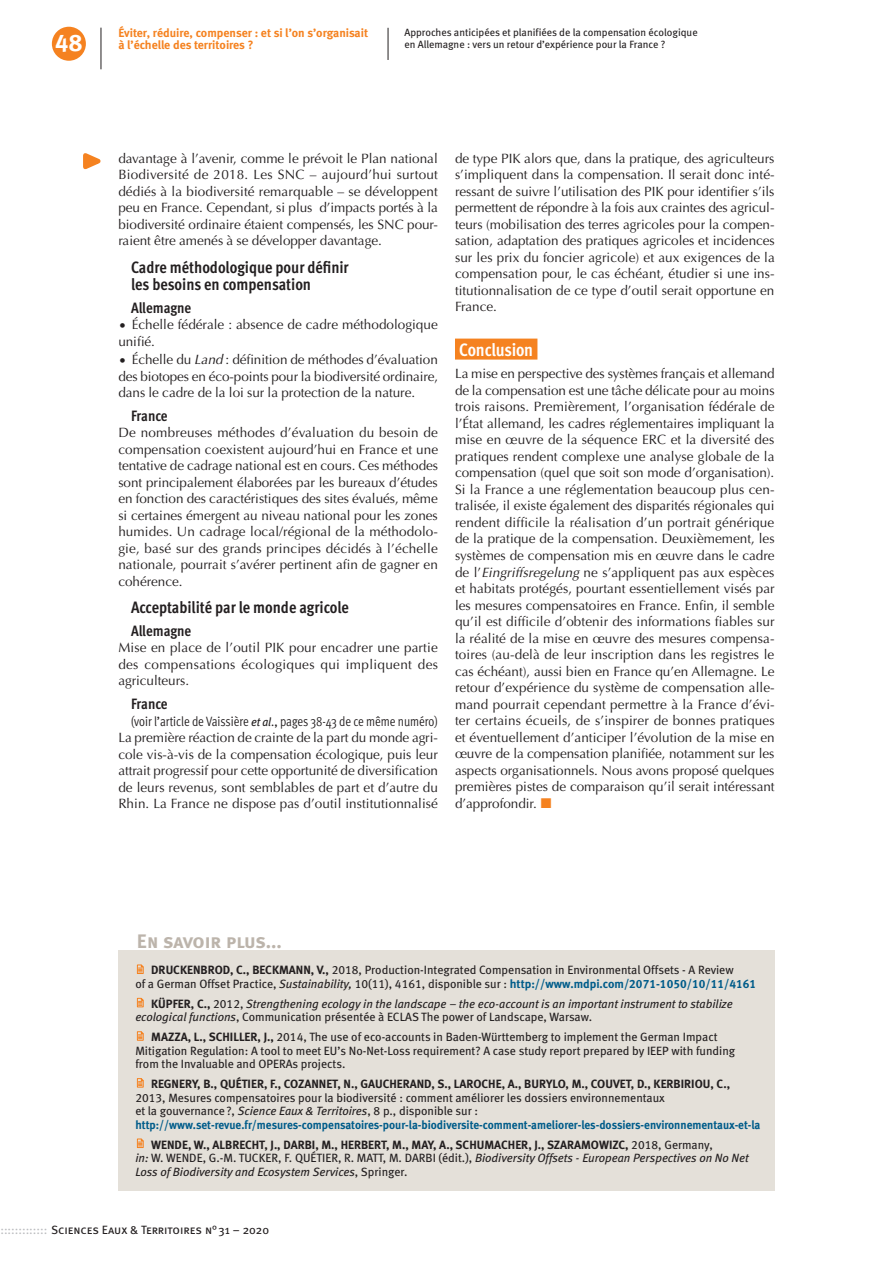
<style>
.page{position:relative;width:893px;height:1263px;background:#fff}
.page>*{position:absolute;margin:0;border:0;box-sizing:border-box;transform-origin:0 0}
.t1{font:24px "Meta Bold Caps Expert";color:#fff}
.t2{font:19.5px "Meta Bold LF Caps";letter-spacing:-.015em;color:#bcb4ab}
.t3{font:700 18px "Meta Cond OT";letter-spacing:-.015em;color:#fff}
.t4{font:700 16.5px/17px "Meta Cond OT";color:#231f20}
.t5{font:700 15px "Meta Cond OT";color:#231f20}
.t6{font:13.5px/16.5px "Optima";color:#231f20;text-align:justify}
.t7{font:13.5px "Meta Cond OT";color:#231f20;scale:.96 1}
.Hors_texte{font:12px/13.5px "Meta Book LF";color:#231f20}
.Hors_texte-2{font:italic 12px/13.5px "Meta Book LF";color:#231f20}
.t8{font:700 12px/12px "Meta";color:#f58220}
.t9{font:12px "Meta Book Caps";letter-spacing:-.005em;color:#231f20}
.roulette_article{font:10.5px/12px "Meta Book LF";color:#231f20}
.s1{font-style:italic}
.s2{font-family:"Meta Book LF";font-style:italic;font-size:12px}
.s3{font-family:"Meta Bold LF"}
.s4{font-family:"Meta Bold LF";color:#005c8a}
.s5{font-family:"Meta Bold LF";font-style:normal}
.s6{font-style:normal}
.s7{color:#bcbdc0}
</style>
<div class="page">
<div style="left:455px;top:339px;width:82px;height:21px;background:#f58220"></div>
<div style="left:118px;top:950px;width:657px;height:241px;background:#e4e0d9"></div>
<svg style="left:137px;top:964px;width:7px;height:10px"></svg>
<svg style="left:137px;top:997px;width:7px;height:10px"></svg>
<svg style="left:137px;top:1031px;width:7px;height:10px"></svg>
<svg style="left:137px;top:1078px;width:7px;height:9px"></svg>
<svg style="left:137px;top:1138px;width:7px;height:10px"></svg>
<hr style="left:388px;top:28px;width:1px;height:32px;background:#231f20">
<svg style="left:83px;top:153px;width:18px;height:17px"></svg>
<div style="left:52px;top:27px;width:34px;height:34px;background:#f58220;border-radius:50%"></div>
<hr style="left:101px;top:28px;width:1px;height:41px;background:#231f20">
<h1 class="t1" style="left:55px;top:28px;width:29px">48</h1>
<p class="t8" style="left:118px;top:26px;width:251px">Éviter, réduire, compenser : et si l’on s’organisait à l’échelle des territoires ?</p>
<p class="roulette_article" style="left:404px;top:26px;width:295px">Approches anticipées et planifiées de la compensation écologique en Allemagne : vers un retour d’expérience pour la France ?</p>
<p class="t6" style="left:118px;top:150px;width:321px">davantage à l’avenir, comme le prévoit le Plan national Biodiversité de 2018. Les SNC – aujourd’hui surtout dédiés à la biodiversité remarquable – se développent peu en France. Cependant, si plus d’impacts portés à la biodiversité ordinaire étaient compensés, les SNC pour&shy;raient être amenés à se développer davantage.</p>
<h2 class="t4" style="left:131px;top:259px;width:219px">Cadre méthodologique pour définir les besoins en compensation</h2>
<h3 class="t5" style="left:131px;top:298px;width:62px">Allemagne</h3>
<p class="t6" style="left:118px;top:316px;width:321px">• Échelle fédérale : absence de cadre méthodologique unifié.</p>
<p class="t6" style="left:118px;top:352px;width:321px">• Échelle du <span class="s1">Land</span> : définition de méthodes d’évaluation des biotopes en éco-points pour la biodiversité ordinaire, dans le cadre de la loi sur la protection de la nature.</p>
<h3 class="t5" style="left:131px;top:406px;width:38px">France</h3>
<p class="t6" style="left:118px;top:424px;width:321px">De nombreuses méthodes d’évaluation du besoin de compensation coexistent aujourd’hui en France et une tentative de cadrage national est en cours. Ces méthodes sont principalement élaborées par les bureaux d’études en fonction des caractéristiques des sites évalués, même si certaines émergent au niveau national pour les zones humides. Un cadrage local/régional de la méthodolo&shy;gie, basé sur des grands principes décidés à l’échelle nationale, pourrait s’avérer pertinent afin de gagner en cohérence.</p>
<h2 class="t4" style="left:131px;top:599px;width:219px">Acceptabilité par le monde agricole</h2>
<h3 class="t5" style="left:131px;top:621px;width:62px">Allemagne</h3>
<p class="t6" style="left:118px;top:640px;width:321px">Mise en place de l’outil PIK pour encadrer une partie des compensations écologiques qui impliquent des agriculteurs.</p>
<h3 class="t5" style="left:131px;top:694px;width:38px">France</h3>
<h3 class="t7" style="left:131px;top:712px;width:321px">(voir l’article de Vaissière <span class="s2">et al</span>., pages 38-43 de ce même numéro)</h3>
<p class="t6" style="left:118px;top:730px;width:321px">La première réaction de crainte de la part du monde agri&shy;cole vis-à-vis de la compensation écologique, puis leur attrait progressif pour cette opportunité de diversification de leurs revenus, sont semblables de part et d’autre du Rhin. La France ne dispose pas d’outil institutionnalisé</p>
<p class="t6" style="left:455px;top:150px;width:321px">de type PIK alors que, dans la pratique, des agriculteurs s’impliquent dans la compensation. Il serait donc inté&shy;ressant de suivre l’utilisation des PIK pour identifier s’ils permettent de répondre à la fois aux craintes des agricul&shy;teurs (mobilisation des terres agricoles pour la compen&shy;sation, adaptation des pratiques agricoles et incidences sur les prix du foncier agricole) et aux exigences de la compensation pour, le cas échéant, étudier si une ins&shy;titutionnalisation de ce type d’outil serait opportune en France.</p>
<h1 class="t3" style="left:459px;top:338px;width:75px">Conclusion</h1>
<p class="t6" style="left:455px;top:366px;width:321px">La mise en perspective des systèmes français et allemand de la compensation est une tâche délicate pour au moins trois raisons. Premièrement, l’organisation fédérale de l’État allemand, les cadres réglementaires impliquant la mise en œuvre de la séquence ERC et la diversité des pratiques rendent complexe une analyse globale de la compensation (quel que soit son mode d’organisation).<br>Si la France a une réglementation beaucoup plus cen&shy;tralisée, il existe également des disparités régionales qui rendent difficile la réalisation d’un portrait générique de la pratique de la compensation. Deuxièmement, les systèmes de compensation mis en œuvre dans le cadre de l’<span class="s1">Eingriffsregelung</span> ne s’appliquent pas aux espèces et habitats protégés, pourtant essentiellement visés par les mesures compensatoires en France. Enfin, il semble qu’il est difficile d’obtenir des informations fiables sur la réalité de la mise en œuvre des mesures compensa&shy;toires (au-delà de leur inscription dans les registres le cas échéant), aussi bien en France qu’en Allemagne. Le retour d’expérience du système de compensation alle&shy;mand pourrait cependant permettre à la France d’évi&shy;ter certains écueils, de s’inspirer de bonnes pratiques et éventuellement d’anticiper l’évolution de la mise en œuvre de la compensation planifiée, notamment sur les aspects organisationnels. Nous avons proposé quelques premières pistes de comparaison qu’il serait intéressant d’approfondir.</p>
<p class="t2" style="left:137px;top:930px;width:146px">En savoir plus...</p>
<p class="Hors_texte" style="left:135px;top:963px;width:622px;text-align:center"><span class="s3">DRUCKENBROD, C., BECKMANN, V.,</span> 2018, Production-Integrated Compensation in Environmental Offsets - A Review<br>of a German Offset Practice, <span class="s1">Sustainability,</span> 10(11), 4161, disponible sur : <span class="s4">http://www.mdpi.com/2071-1050/10/11/4161</span></p>
<p class="Hors_texte-2" style="left:135px;top:997px;width:599px;text-indent:16px"><span class="s5">KÜPFER, C.,</span> <span class="s6">2012,</span> Strengthening ecology in the landscape – the eco-account is an important instrument to stabilize ecological functions<span class="s6">, Communication présentée à ECLAS The power of Landscape, Warsaw.</span></p>
<p class="Hors_texte" style="left:135px;top:1030px;width:601px;text-indent:16px"><span class="s3">MAZZA, L., SCHILLER, J.,</span> 2014, The use of eco-accounts in Baden-Württemberg to implement the German Impact<br>Mitigation Regulation: A tool to meet EU’s No-Net-Loss requirement? A case study report prepared by IEEP with funding from the Invaluable and OPERAs projects.</p>
<p class="Hors_texte" style="left:135px;top:1077px;width:627px;text-indent:16px"><span class="s3">REGNERY, B., QUÉTIER, F., COZANNET, N., GAUCHERAND, S., LAROCHE, A., BURYLO, M., COUVET, D., KERBIRIOU, C., </span>2013, Mesures compensatoires pour la biodiversité : comment améliorer les dossiers environnementaux<br>et la gouvernance?, <span class="s1">Science Eaux &amp; Territoires</span>, 8 p., disponible sur : <span class="s4">http://www.set-revue.fr/mesures-compensatoires-pour-la-biodiversite-comment-ameliorer-les-dossiers-environnementaux-et-la</span></p>
<p class="Hors_texte-2" style="left:135px;top:1137px;width:615px;text-indent:16px"><span class="s5">WENDE, W., ALBRECHT, J., DARBI, M., HERBERT, M., MAY, A., SCHUMACHER, J., SZARAMOWIZC,</span> <span class="s6">2018, Germany,<br></span>in: <span class="s6">W. WENDE, G.-M. TUCKER, F. QUÉTIER, R. MATT, M. DARBI (édit.),</span> Biodiversity Offsets - European Perspectives on No Net<br>Loss of Biodiversity and Ecosystem Services<span class="s6">, Springer.</span></p>
<p class="t9" style="left:0;top:1223px;width:270px"><span class="s7">:::::::::::::</span> Sciences Eaux &amp; Territoires n°31 – 2020</p>
</div>
